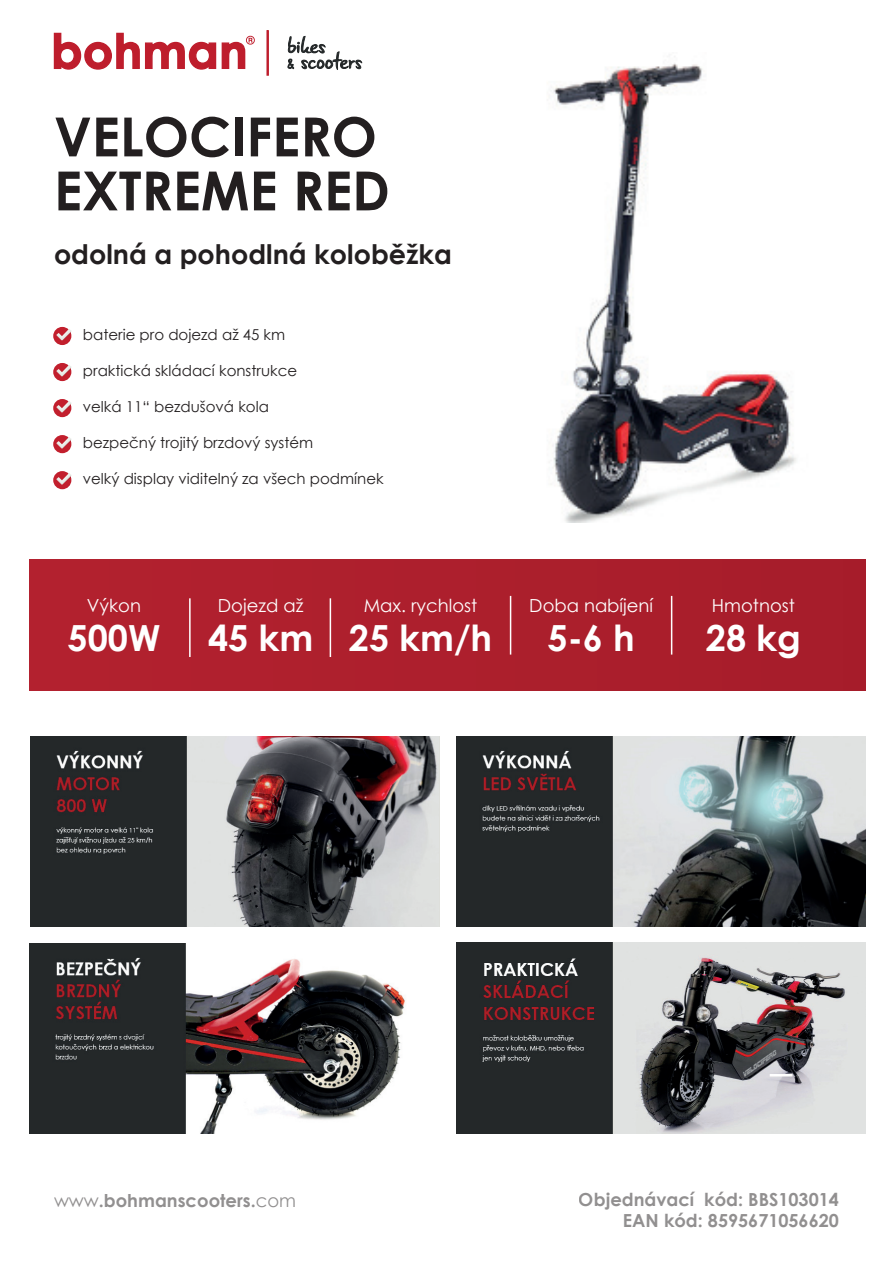
<style>
.page{position:relative;width:893px;height:1263px;background:#fff}
.page>*{position:absolute;margin:0;border:0;box-sizing:border-box;transform-origin:0 0}
.t1{font:700 54px/54px "Century Gothic";color:#231f20}
.t2{font:700 36px "Century Gothic";color:#fff}
.t3{font:700 27px "Century Gothic";color:#231f20}
.t4{font:700 18px/21.6px "Century Gothic";color:#231f20;text-align:right}
.t5{font:18px "Century Gothic";color:#fff}
.t6{font:15px "Century Gothic";color:#231f20}
.s1{font-weight:400}
</style>
<div class="page">
<div style="left:30px;top:560px;width:835px;height:130px;background:#ad1f2d"></div>
<svg style="left:287px;top:36px;width:75px;height:34px"></svg>
<svg style="left:54px;top:32px;width:201px;height:38px"></svg>
<div style="left:266px;top:30px;width:3px;height:46px;border:2px solid #be1d2c"></div>
<svg style="left:53px;top:327px;width:18px;height:18px"></svg>
<svg style="left:57px;top:329px;width:14px;height:11px"></svg>
<svg style="left:53px;top:363px;width:18px;height:18px"></svg>
<svg style="left:57px;top:365px;width:14px;height:11px"></svg>
<svg style="left:53px;top:399px;width:18px;height:18px"></svg>
<svg style="left:57px;top:401px;width:14px;height:11px"></svg>
<svg style="left:53px;top:435px;width:18px;height:18px"></svg>
<svg style="left:57px;top:437px;width:14px;height:11px"></svg>
<svg style="left:53px;top:471px;width:18px;height:18px"></svg>
<svg style="left:57px;top:473px;width:14px;height:11px"></svg>
<hr style="left:189px;top:598px;width:2px;height:59px;background:#fff">
<hr style="left:330px;top:598px;width:1px;height:59px;background:#fff">
<hr style="left:510px;top:596px;width:1px;height:59px;background:#fff">
<hr style="left:671px;top:596px;width:1px;height:59px;background:#fff">
<img style="left:30px;top:943px;width:375px;height:190px">
<img style="left:456px;top:943px;width:410px;height:190px">
<img style="left:30px;top:736px;width:409px;height:191px">
<img style="left:552px;top:63px;width:244px;height:460px">
<div style="left:787px;top:149px;width:46px;height:83px;background:#fff"></div>
<img style="left:456px;top:736px;width:410px;height:191px">
<h1 class="t1" style="left:54px;top:107px;width:337px">VELOCIFERO<br>EXTREME RED</h1>
<h3 class="t3" style="left:54px;top:234px;width:399px">odolná a pohodlná koloběžka</h3>
<p class="t6" style="left:83px;top:324px;width:204px">baterie pro dojezd až 45 km</p>
<p class="t6" style="left:83px;top:360px;width:216px">praktická skládací konstrukce</p>
<p class="t6" style="left:83px;top:396px;width:187px">velká 11“ bezdušová kola</p>
<p class="t6" style="left:83px;top:432px;width:232px">bezpečný trojitý brzdový systém</p>
<p class="t6" style="left:83px;top:468px;width:302px">velký display viditelný za všech podmínek</p>
<p class="t5" style="left:87px;top:593px;width:56px">Výkon</p>
<h2 class="t2" style="left:68px;top:611px;width:94px">500W</h2>
<p class="t5" style="left:218px;top:593px;width:87px">Dojezd až</p>
<h2 class="t2" style="left:208px;top:611px;width:107px">45 km</h2>
<p class="t5" style="left:364px;top:593px;width:115px">Max. rychlost</p>
<h2 class="t2" style="left:349px;top:611px;width:145px">25 km/h</h2>
<p class="t5" style="left:529px;top:593px;width:125px">Doba nabíjení</p>
<h2 class="t2" style="left:548px;top:611px;width:89px">5-6 h</h2>
<p class="t5" style="left:712px;top:593px;width:84px">Hmotnost</p>
<h2 class="t2" style="left:706px;top:611px;width:97px">28 kg</h2>
<p class="t4" style="left:54px;top:1189px;width:244px"><span class="s1">www</span>.bohmanscooters.<span class="s1">com</span></p>
<p class="t4" style="left:579px;top:1187px;width:262px">Objednávací kód: BBS103014<br>EAN kód: 8595671056620</p>
</div>
